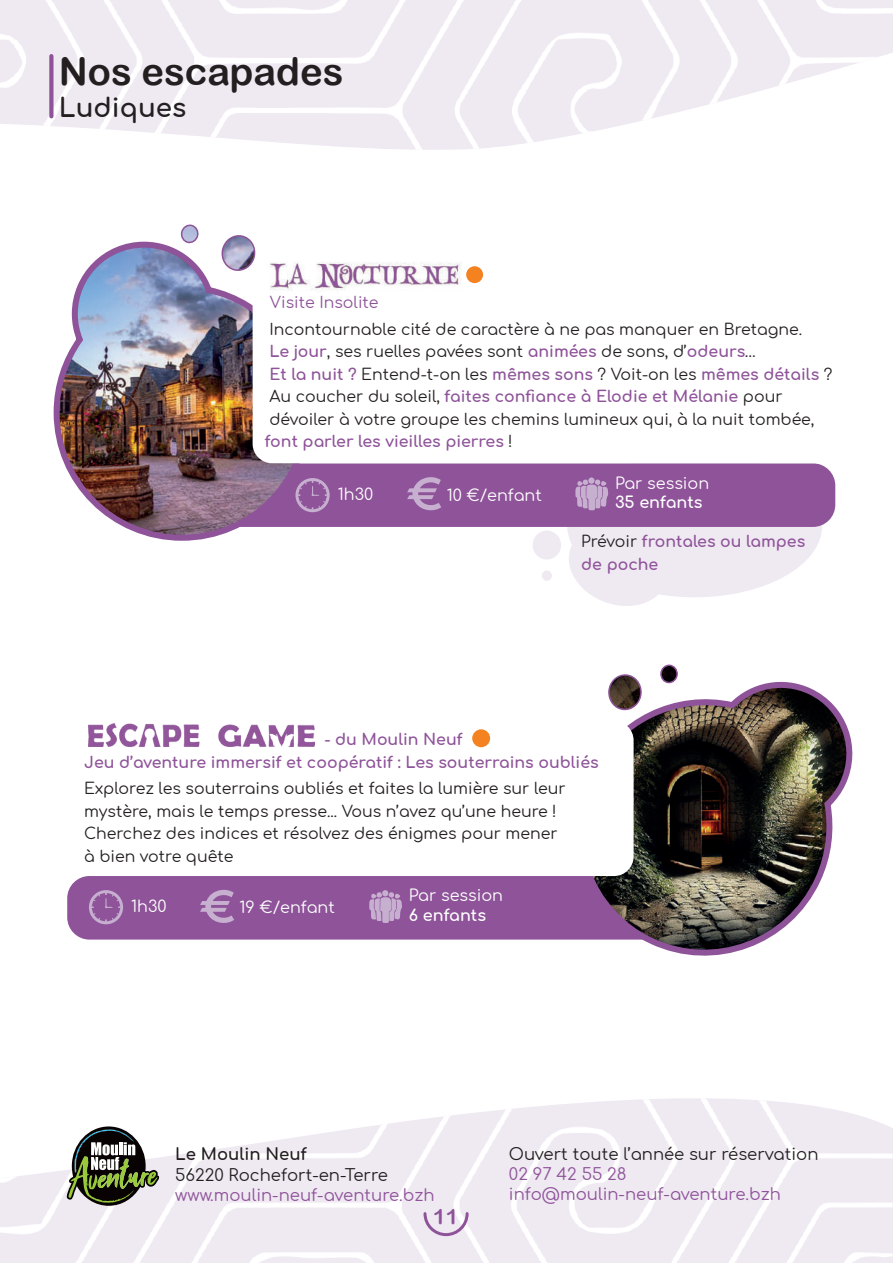
<style>
.page{position:relative;width:893px;height:1263px;background:#fff}
.page>*{position:absolute;margin:0;border:0;box-sizing:border-box;transform-origin:0 0}
.t1{font:38.25px "Arial Rounded MT Bold";color:#231f20}
.t2{font:700 26.1px "Comfortaa";color:#231f20}
.t3{font:21px "Arial Rounded MT Bold";color:#8e5399}
.t4{font:16.5px/19.8px "Comfortaa";color:#8e5399}
.t5{font:16.5px "Comfortaa";color:#231f20}
.t6{font:700 16.5px "Comfortaa";color:#231f20}
.t7{font:16.05px "Comfortaa";color:#fff}
.t8{font:700 16.05px "Comfortaa";color:#fff}
.t9{font:15.75px/22.5px "Comfortaa";color:#231f20}
.t10{font:700 15.75px/22.5px "Comfortaa";color:#8e5399}
.t11{font:15.75px "Comfortaa";color:#8e5399}
.s1{font-weight:700;color:#8e5399}
.s2{font-weight:400;color:#231f20}
</style>
<div class="page">
<img style="left:0;top:0;width:893px;height:150px">
<div style="left:567px;top:454px;width:255px;height:143px;background:#efe9f2;border-radius:50%"></div>
<svg style="left:567px;top:530px;width:102px;height:76px"></svg>
<div style="left:533px;top:531px;width:28px;height:28px;background:#efe9f2;border-radius:50%"></div>
<div style="left:542px;top:570px;width:10px;height:11px;background:#efe9f2;border-radius:50%"></div>
<div style="left:149px;top:465px;width:684px;height:60px;background:#8e5399;border-radius:20px"></div>
<div style="left:147px;top:463px;width:688px;height:64px;border:4px solid #8e5399;border-radius:20px"></div>
<div style="left:69px;top:878px;width:633px;height:59px;background:#8e5399;border-radius:20px"></div>
<div style="left:67px;top:876px;width:637px;height:63px;border:4px solid #8e5399;border-radius:20px"></div>
<img style="left:53px;top:241px;width:260px;height:300px">
<img style="left:563px;top:681px;width:290px;height:275px">
<svg style="left:219px;top:235px;width:39px;height:37px"></svg>
<svg style="left:608px;top:674px;width:34px;height:37px"></svg>
<svg style="left:179px;top:224px;width:21px;height:20px"></svg>
<img style="left:661px;top:667px;width:16px;height:16px">
<div style="left:660px;top:664px;width:18px;height:19px;border:2px solid #8e5399;border-radius:50%"></div>
<svg style="left:49px;top:56px;width:4px;height:60px"></svg>
<div style="left:254px;top:263px;width:583px;height:199px;background:#fff;border-radius:18px"></div>
<div style="left:253px;top:261px;width:585px;height:202px;border:3px solid #fff;border-radius:18px"></div>
<div style="left:69px;top:722px;width:563px;height:152px;background:#fff;border-radius:18px"></div>
<div style="left:67px;top:721px;width:567px;height:155px;border:3px solid #fff;border-radius:18px"></div>
<img style="left:265px;top:256px;width:199px;height:35px">
<img style="left:89px;top:723px;width:226px;height:24px">
<svg style="left:407px;top:477px;width:34px;height:34px"></svg>
<svg style="left:200px;top:889px;width:34px;height:34px"></svg>
<svg style="left:575px;top:479px;width:34px;height:31px"></svg>
<svg style="left:369px;top:892px;width:33px;height:31px"></svg>
<svg style="left:295px;top:478px;width:35px;height:34px"></svg>
<svg style="left:89px;top:890px;width:34px;height:34px"></svg>
<div style="left:472px;top:729px;width:18px;height:18px;background:#f58220;border-radius:50%"></div>
<div style="left:466px;top:266px;width:17px;height:17px;background:#f58220;border-radius:50%"></div>
<svg style="left:422px;top:1210px;width:48px;height:27px"></svg>
<svg style="left:66px;top:1126px;width:93px;height:80px"></svg>
<h1 class="t1" style="left:59px;top:48px;width:286px">Nos escapades</h1>
<h2 class="t2" style="left:59px;top:83px;width:129px">Ludiques</h2>
<p class="t11" style="left:270px;top:288px;width:110px">Visite Insolite</p>
<p class="t9" style="left:265px;top:316px;width:569px">Incontournable cité de caractère à ne pas manquer en Bretagne.<br><span class="s1">Le jour</span>, ses ruelles pavées sont <span class="s1">animées</span> de sons, d’<span class="s1">odeurs</span>…<br><span class="s1">Et la nuit ?</span> Entend-t-on les <span class="s1">mêmes sons</span> ? Voit-on les <span class="s1">mêmes détails</span> ?<br>Au coucher du soleil, <span class="s1">faites confiance à Elodie et Mélanie</span> pour dévoiler à votre groupe les chemins lumineux qui, à la nuit tombée, <span class="s1">font parler les vieilles pierres</span> !</p>
<p class="t7" style="left:338px;top:480px;width:37px">1h30</p>
<p class="t7" style="left:447px;top:480px;width:97px">10 €/enfant</p>
<p class="t7" style="left:615px;top:468px;width:96px">Par session</p>
<p class="t8" style="left:615px;top:487px;width:89px">35 enfants</p>
<p class="t10" style="left:581px;top:528px;width:226px"><span class="s2">Prévoir</span> frontales ou lampes de poche</p>
<p class="t10" style="left:84px;top:726px;width:516px;text-indent:240px">- du Moulin Neuf<br>Jeu d’aventure immersif et coopératif : Les souterrains oubliés</p>
<p class="t9" style="left:84px;top:775px;width:483px">Explorez les souterrains oubliés et faites la lumière sur leur mystère, mais le temps presse... Vous n’avez qu’une heure !<br>Cherchez des indices et résolvez des énigmes pour mener à bien votre quête</p>
<p class="t7" style="left:131px;top:892px;width:37px">1h30</p>
<p class="t7" style="left:240px;top:893px;width:97px">19 €/enfant</p>
<p class="t7" style="left:409px;top:881px;width:96px">Par session</p>
<p class="t8" style="left:409px;top:900px;width:79px">6 enfants</p>
<p class="t6" style="left:175px;top:1139px;width:133px">Le Moulin Neuf</p>
<p class="t5" style="left:175px;top:1160px;width:214px">56220 Rochefort-en-Terre</p>
<p class="t4" style="left:175px;top:1182px;width:261px">www.moulin-neuf-aventure.bzh</p>
<h3 class="t3" style="left:433px;top:1204px;width:26px">11</h3>
<p class="t5" style="left:509px;top:1139px;width:311px">Ouvert toute l’année sur réservation</p>
<p class="t4" style="left:509px;top:1162px;width:273px">02 97 42 55 28 info@moulin-neuf-aventure.bzh</p>
</div>
